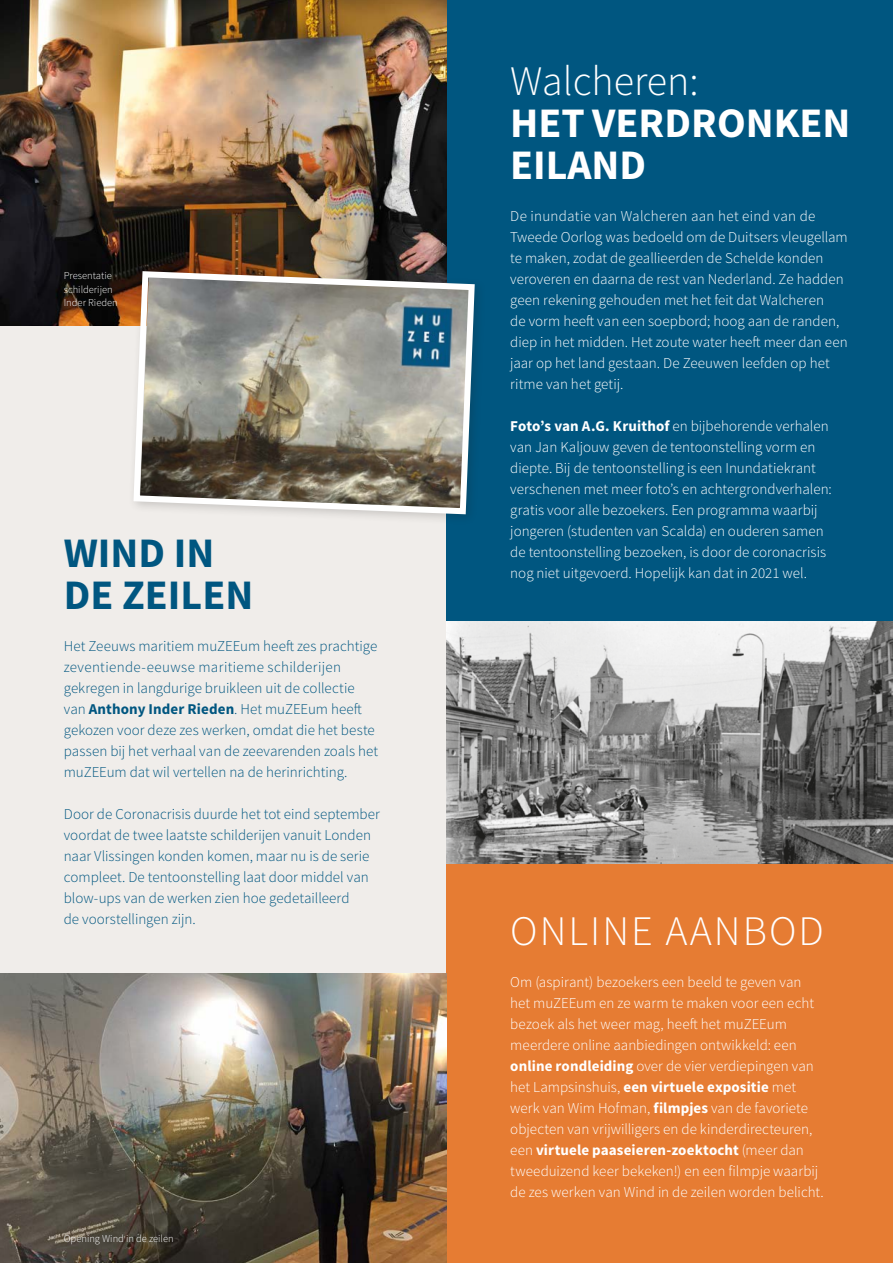
<style>
.page{position:relative;width:893px;height:1263px;background:#fff}
.page>*{position:absolute;margin:0;border:0;box-sizing:border-box;transform-origin:0 0}
.t1{font:700 42px/42px "Source Sans Pro";color:#fff}
.t2{font:700 42px/42px "Source Sans Pro";color:#005680}
.t3{font:300 42px "Source Sans Pro";letter-spacing:.05em;color:#fff}
.t4{font:300 42px "Source Sans Pro";color:#fff}
.t5{font:300 15px/21px "Source Sans Pro";color:#fff}
.t6{font:300 15px/21px "Source Sans Pro";color:#005680}
.t7{font:300 10.5px/13.5px "Source Sans Pro";color:#fff}
.s1{font-weight:700}
</style>
<div class="page">
<div style="left:0;top:326px;width:446px;height:656px;background:#f0edea"></div>
<div style="left:446px;top:0;width:447px;height:621px;background:#005680"></div>
<div style="left:446px;top:863px;width:447px;height:400px;background:#e67c33"></div>
<img style="left:0;top:974px;width:446px;height:289px">
<img style="left:0;top:0;width:446px;height:325px">
<img style="left:446px;top:621px;width:447px;height:242px">
<div style="left:128px;top:265px;width:359px;height:261px;background:#1d1d1b;opacity:.2"></div>
<img style="left:130px;top:268px;width:348px;height:249px">
<p class="t7" style="left:64px;top:269px;width:56px">Presentatie schilderijen<br>Inder Rieden</p>
<h1 class="t2" style="left:64px;top:534px;width:191px">WIND IN<br>DE ZEILEN</h1>
<p class="t6" style="left:64px;top:636px;width:316px">Het Zeeuws maritiem muZEEum heeft zes prachtige zeventiende-eeuwse maritieme schilderijen gekregen in langdurige bruikleen uit de collectie van <span class="s1">Anthony Inder Rieden</span>. Het muZEEum heeft gekozen voor deze zes werken, omdat die het beste passen bij het verhaal van de zeevarenden zoals het muZEEum dat wil vertellen na de herinrichting.</p>
<p class="t6" style="left:64px;top:804px;width:318px">Door de Coronacrisis duurde het tot eind september voordat de twee laatste schilderijen vanuit Londen naar Vlissingen konden komen, maar nu is de serie compleet. De tentoonstelling laat door middel van blow-ups van de werken zien hoe gedetailleerd<br>de voorstellingen zijn.</p>
<p class="t7" style="left:64px;top:1231px;width:111px">Opening Wind in de zeilen</p>
<h1 class="t4" style="left:510px;top:55px;width:190px">Walcheren:</h1>
<h1 class="t1" style="left:510px;top:103px;width:342px">HET VERDRONKEN<br>EILAND</h1>
<p class="t5" style="left:510px;top:205px;width:339px">De inundatie van Walcheren aan het eind van de Tweede Oorlog was bedoeld om de Duitsers vleugellam te maken, zodat de geallieerden de Schelde konden veroveren en daarna de rest van Nederland. Ze hadden geen rekening gehouden met het feit dat Walcheren<br>de vorm heeft van een soepbord; hoog aan de randen, diep in het midden. Het zoute water heeft meer dan een jaar op het land gestaan. De Zeeuwen leefden op het ritme van het getij.</p>
<p class="t5" style="left:510px;top:415px;width:323px"><span class="s1">Foto’s van A.G. Kruithof</span> en bijbehorende verhalen van Jan Kaljouw geven de tentoonstelling vorm en diepte. Bij de tentoonstelling is een Inundatiekrant verschenen met meer foto’s en achtergrondverhalen: gratis voor alle bezoekers. Een programma waarbij jongeren (studenten van Scalda) en ouderen samen de tentoonstelling bezoeken, is door de coronacrisis nog niet uitgevoerd. Hopelijk kan dat in 2021 wel.</p>
<h1 class="t3" style="left:510px;top:906px;width:315px">ONLINE AANBOD</h1>
<p class="t5" style="left:510px;top:972px;width:315px">Om (aspirant) bezoekers een beeld te geven van het muZEEum en ze warm te maken voor een echt bezoek als het weer mag, heeft het muZEEum meerdere online aanbiedingen ontwikkeld: een <span class="s1">online rondleiding</span> over de vier verdiepingen van het Lampsinshuis, <span class="s1">een virtuele expositie</span> met werk van Wim Hofman, <span class="s1">filmpjes</span> van de favoriete objecten van vrijwilligers en de kinderdirecteuren, een <span class="s1">virtuele paaseieren-zoektocht</span> (meer dan tweeduizend keer bekeken!) en een filmpje waarbij de zes werken van Wind in de zeilen worden belicht.</p>
</div>
